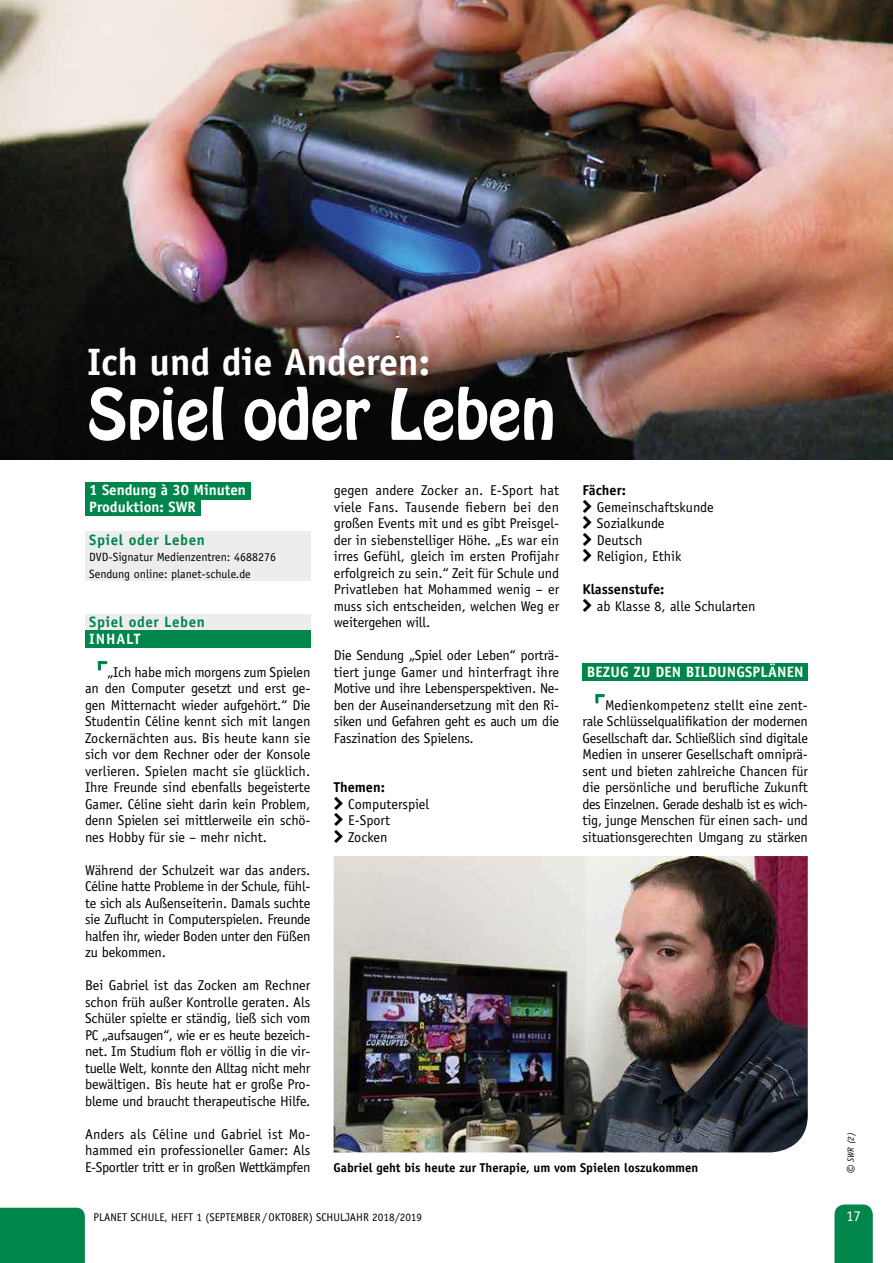
<style>
.page{position:relative;width:893px;height:1263px;background:#fff}
.page>*{position:absolute;margin:0;border:0;box-sizing:border-box;transform-origin:0 0}
.t1{font:62.25px "Hobo Std";color:#fff}
.t2{font:700 38.25px "Officina Sans Std";color:#fff}
.t3{font:700 15px/16.5px "Officina Sans Std";letter-spacing:.005em;color:#fff}
.t4{font:700 15px "Officina Sans Std";letter-spacing:.035em;color:#00854b}
.t5{font:15px "Officina Sans Std";color:#fff}
.t6{font:14.25px/16.5px "Officina Sans Std";letter-spacing:-.01em;color:#000;text-align:justify}
.t7{font:700 14.25px "Officina Sans Std";color:#000}
.t8{font:700 12.75px "Officina Sans Std";color:#000}
.t9{font:12px/16.5px "Officina Sans Std";color:#000}
.t10{font:11.25px "Officina Sans Std";color:#000}
.t11{font:italic 9px "Officina Sans Std";color:#000}
.s1{font-size:16.5px}
</style>
<div class="page">
<svg style="left:834px;top:1204px;width:39px;height:59px;background:#0b8a53"></svg>
<div style="left:0;top:1208px;width:85px;height:55px;background:#00854b"></div>
<div style="left:85px;top:482px;width:165px;height:17px;background:#00854b"></div>
<div style="left:85px;top:498px;width:115px;height:18px;background:#00854b"></div>
<div style="left:85px;top:531px;width:225px;height:18px;background:#ededed"></div>
<div style="left:85px;top:548px;width:225px;height:16px;background:#ededed"></div>
<div style="left:85px;top:564px;width:225px;height:17px;background:#ededed"></div>
<div style="left:85px;top:614px;width:225px;height:17px;background:#ededed"></div>
<div style="left:85px;top:630px;width:225px;height:18px;background:#00854b"></div>
<svg style="left:98px;top:661px;width:9px;height:10px"></svg>
<div style="left:583px;top:663px;width:225px;height:18px;background:#00854b"></div>
<svg style="left:595px;top:694px;width:10px;height:10px"></svg>
<img style="left:0;top:0;width:893px;height:459px">
<img style="left:334px;top:856px;width:474px;height:296px">
<h2 class="t2" style="left:87px;top:338px;width:344px">Ich und die Anderen:</h2>
<h1 class="t1" style="left:87px;top:371px;width:470px">Spiel oder Leben</h1>
<p class="t3" style="left:89px;top:481px;width:158px">1 Sendung à 30 Minuten<br>Produktion: SWR</p>
<p class="t4" style="left:89px;top:530px;width:117px">Spiel oder Leben</p>
<p class="t9" style="left:89px;top:549px;width:188px">DVD-Signatur Medienzentren: 4688276<br>Sendung online: planet-schule.de</p>
<p class="t4" style="left:89px;top:613px;width:117px">Spiel oder Leben</p>
<p class="t3" style="left:89px;top:630px;width:53px">INHALT</p>
<p class="t6" style="left:85px;top:663px;width:227px;text-indent:22px">„Ich habe mich morgens zum Spielen an den Computer gesetzt und erst ge&shy;gen Mitternacht wieder aufgehört.“ Die Studentin Céline kennt sich mit langen Zockernächten aus. Bis heute kann sie sich vor dem Rechner oder der Konsole verlieren. Spielen macht sie glücklich.<br>Ihre Freunde sind ebenfalls begeisterte Gamer. Céline sieht darin kein Problem, denn Spielen sei mittlerweile ein schö&shy;nes Hobby für sie – mehr nicht.</p>
<p class="t6" style="left:85px;top:861px;width:227px">Während der Schulzeit war das anders.<br>Céline hatte Probleme in der Schule, fühl&shy;te sich als Außenseiterin. Damals suchte sie Zuflucht in Computerspielen. Freunde halfen ihr, wieder Boden unter den Füßen zu bekommen.</p>
<p class="t6" style="left:85px;top:977px;width:227px">Bei Gabriel ist das Zocken am Rechner schon früh außer Kontrolle geraten. Als Schüler spielte er ständig, ließ sich vom PC „aufsaugen“, wie er es heute bezeich&shy;net. Im Studium floh er völlig in die vir&shy;tuelle Welt, konnte den Alltag nicht mehr bewältigen. Bis heute hat er große Pro&shy;bleme und braucht therapeutische Hilfe.</p>
<p class="t6" style="left:85px;top:1125px;width:227px">Anders als Céline und Gabriel ist Mo&shy;hammed ein professioneller Gamer: Als E-Sportler tritt er in großen Wettkämpfen</p>
<p class="t6" style="left:334px;top:482px;width:227px">gegen andere Zocker an. E-Sport hat viele Fans. Tausende fiebern bei den großen Events mit und es gibt Preisgel&shy;der in siebenstelliger Höhe. „Es war ein irres Gefühl, gleich im ersten Profijahr erfolgreich zu sein.“ Zeit für Schule und Privatleben hat Mohammed wenig – er muss sich entscheiden, welchen Weg er weitergehen will.</p>
<p class="t6" style="left:334px;top:647px;width:227px">Die Sendung „Spiel oder Leben“ porträ&shy;tiert junge Gamer und hinterfragt ihre Motive und ihre Lebensperspektiven. Ne&shy;ben der Auseinandersetzung mit den Ri&shy;siken und Gefahren geht es auch um die Faszination des Spielens.</p>
<p class="t7" style="left:334px;top:778px;width:53px">Themen:</p>
<p class="t6" style="left:348px;top:796px;width:83px;text-align:left">Computerspiel<br>E-Sport<br>Zocken</p>
<p class="t7" style="left:583px;top:481px;width:45px">Fächer:</p>
<p class="t6" style="left:597px;top:498px;width:118px;text-align:left">Gemeinschaftskunde<br>Sozialkunde<br>Deutsch<br>Religion, Ethik</p>
<p class="t7" style="left:583px;top:580px;width:83px">Klassenstufe:</p>
<p class="t6" style="left:597px;top:597px;width:160px">ab Klasse 8, alle Schularten</p>
<p class="t3" style="left:587px;top:663px;width:218px">BEZUG ZU DEN BILDUNGSPLÄNEN</p>
<p class="t6" style="left:583px;top:696px;width:227px;text-indent:22px">Medienkompetenz stellt eine zent&shy;rale Schlüsselqualifikation der modernen Gesellschaft dar. Schließlich sind digitale Medien in unserer Gesellschaft omniprä&shy;sent und bieten zahlreiche Chancen für die persönliche und berufliche Zukunft des Einzelnen. Gerade deshalb ist es wich&shy;tig, junge Menschen für einen sach- und situationsgerechten Umgang zu stärken</p>
<p class="t8" style="left:334px;top:1159px;width:366px">Gabriel geht bis heute zur Therapie, um vom Spielen loszukommen</p>
<p class="t10" style="left:94px;top:1211px;width:330px">PLANET SCHULE, HEFT 1 (SEPTEMBER/OKTOBER) SCHULJAHR 2018/2019</p>
<p class="t11" style="left:846px;top:1174px;width:43px;rotate:-90deg"><span class="s1">©</span> SWR (2)</p>
<p class="t5" style="left:846px;top:1207px;width:16px">17</p>
</div>
